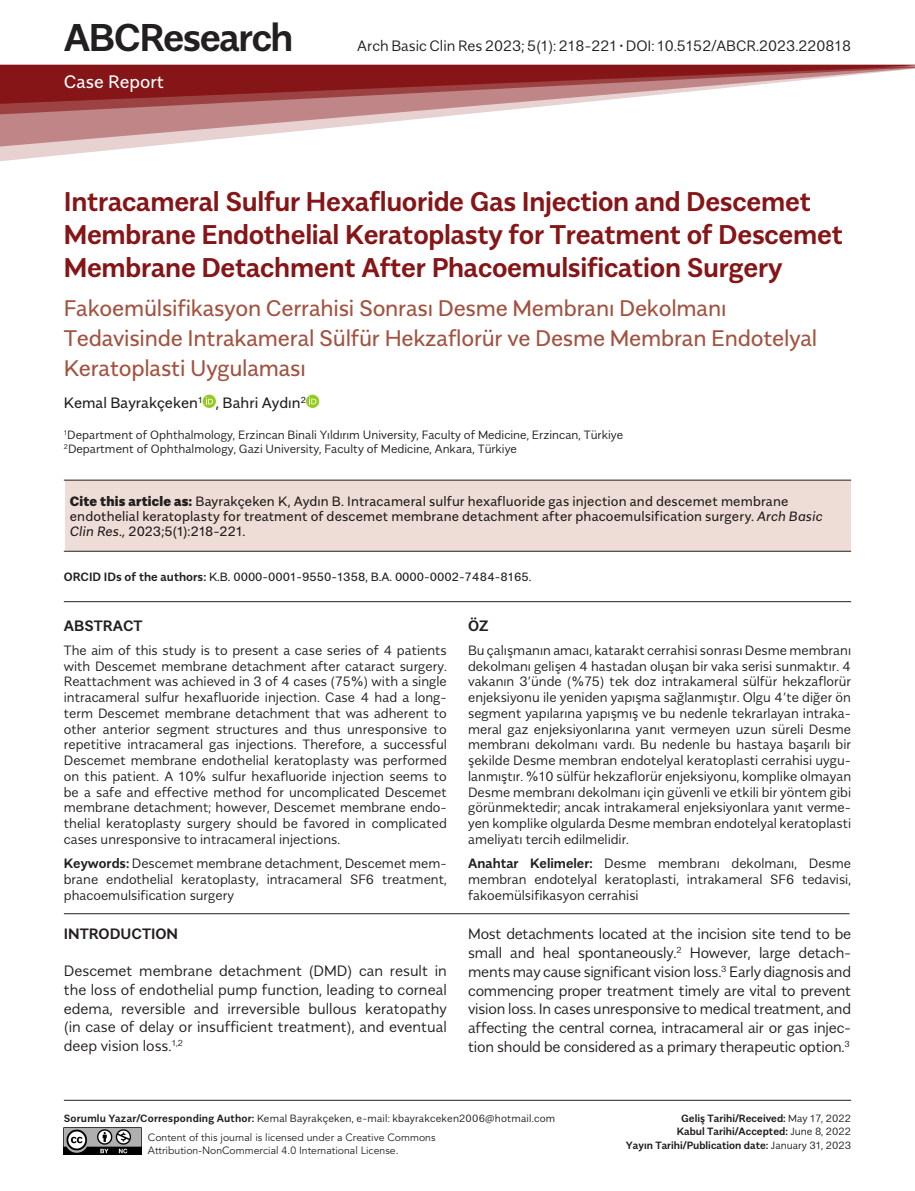
<style>
.page{position:relative;width:915px;height:1191px;background:#fff}
.page>*{position:absolute;margin:0;border:0;box-sizing:border-box;transform-origin:0 0}
.t1{font:600 38.55px "Alergia Normal";letter-spacing:-.04em;color:#231f20}
.t2{font:600 27px/33px "Alergia Normal";letter-spacing:-.01em;color:#851517}
.t3{font:22.5px/30px "Alergia Normal";letter-spacing:-.01em;color:#a25341}
.t4{font:18px "Alergia Normal";color:#fff}
.t5{font:300 15px/18.8px "Alergia Normal";color:#231f20;text-align:justify}
.t6{font:15px "Alergia Normal";color:#231f20}
.t7{font:600 15px "Alergia Normal";color:#231f20}
.t8{font:300 13.5px/15.8px "Alergia Normal";color:#231f20;text-align:justify}
.t9{font:13.5px/15px "Alergia Normal";letter-spacing:.01em;color:#231f20}
.t10{font:300 12px/13.5px "Alergia Normal";color:#231f20}
.t11{font:12px "Alergia Normal";color:#231f20}
.t12{font:600 10.5px/13.5px "Alergia Normal";color:#231f20;text-align:right}
.t13{font:10.5px/13.5px "Avenir LT Std";color:#231f20}
.t14{font:300 10.5px "Alergia Normal";letter-spacing:.02em;color:#231f20}
.s1{font-weight:900}
.s2{font-style:italic}
.s3{font-weight:600}
.s4{font-weight:300}
</style>
<div class="page">
<svg style="left:0;top:148px;width:129px;height:13px"></svg>
<svg style="left:0;top:115px;width:456px;height:33px"></svg>
<svg style="left:0;top:104px;width:564px;height:11px;background:#c59090"></svg>
<svg style="left:0;top:65px;width:914px;height:39px"></svg>
<hr style="left:64px;top:1100px;width:786px;height:1px;background:#231f20">
<div style="left:65px;top:480px;width:785px;height:71px;background:#eeddd6"></div>
<hr style="left:64px;top:480px;width:786px;height:1px;background:#231f20">
<hr style="left:64px;top:551px;width:786px;height:1px;background:#231f20">
<hr style="left:64px;top:601px;width:786px;height:1px;background:#231f20">
<svg style="left:202px;top:395px;width:14px;height:13px"></svg>
<svg style="left:206px;top:397px;width:7px;height:7px"></svg>
<svg style="left:306px;top:395px;width:13px;height:13px"></svg>
<svg style="left:309px;top:397px;width:7px;height:7px"></svg>
<hr style="left:64px;top:913px;width:785px;height:1px;background:#231f20">
<img style="left:64px;top:1127px;width:78px;height:27px">
<h1 class="t1" style="left:64px;top:7px;width:231px">ABCResearch</h1>
<h3 class="t4" style="left:64px;top:68px;width:102px">Case Report</h3>
<p class="t5" style="left:357px;top:35px;width:495px">Arch Basic Clin Res 2023; 5(1): 218-221 • DOI: 10.5152/ABCR.2023.220818</p>
<h2 class="t2" style="left:64px;top:182px;width:780px">Intracameral Sulfur Hexafluoride Gas Injection and Descemet<br>Membrane Endothelial Keratoplasty for Treatment of Descemet<br>Membrane Detachment After Phacoemulsification Surgery</h2>
<h3 class="t3" style="left:64px;top:291px;width:754px">Fakoemülsifikasyon Cerrahisi Sonrası Desme Membranı Dekolmanı<br>Tedavisinde Intrakameral Sülfür Hekzaflorür ve Desme Membran Endotelyal<br>Keratoplasti Uygulaması</h3>
<p class="t6" style="left:64px;top:391px;width:243px">Kemal Bayrakçeken<sup>1</sup> , Bahri Aydın<sup>2</sup></p>
<p class="t10" style="left:64px;top:427px;width:560px"><sup>1</sup>Department of Ophthalmology, Erzincan Binali Yıldırım University, Faculty of Medicine, Erzincan, Türkiye<br><sup>2</sup>Department of Ophthalmology, Gazi University, Faculty of Medicine, Ankara, Türkiye</p>
<p class="t9" style="left:70px;top:493px;width:754px"><span class="s1">Cite this article as:</span> Bayrakçeken K, Aydın B. Intracameral sulfur hexafluoride gas injection and descemet membrane endothelial keratoplasty for treatment of descemet membrane detachment after phacoemulsification surgery. <span class="s2">Arch Basic<br>Clin Res.,</span> 2023;5(1):218-221.</p>
<p class="t11" style="left:64px;top:567px;width:469px"><span class="s3">ORCID IDs of the authors:</span> K.B. 0000-0001-9550-1358, B.A. 0000-0002-7484-8165.</p>
<p class="t7" style="left:64px;top:613px;width:80px">ABSTRACT</p>
<p class="t8" style="left:64px;top:641px;width:384px">The aim of this study is to present a case series of 4 patients with Descemet membrane detachment after cataract surgery.<br>Reattachment was achieved in 3 of 4 cases (75%) with a single intracameral sulfur hexafluoride injection. Case 4 had a long&shy;term Descemet membrane detachment that was adherent to other anterior segment structures and thus unresponsive to repetitive intracameral gas injections. Therefore, a successful Descemet membrane endothelial keratoplasty was performed on this patient. A 10% sulfur hexafluoride injection seems to be a safe and effective method for uncomplicated Descemet membrane detachment; however, Descemet membrane endo&shy;thelial keratoplasty surgery should be favored in complicated cases unresponsive to intracameral injections.</p>
<p class="t8" style="left:64px;top:854px;width:384px"><span class="s3">Keywords:</span> Descemet membrane detachment, Descemet mem&shy;brane endothelial keratoplasty, intracameral SF6 treatment, phacoemulsification surgery</p>
<p class="t7" style="left:64px;top:922px;width:116px">INTRODUCTION</p>
<p class="t5" style="left:64px;top:960px;width:384px">Descemet membrane detachment (DMD) can result in the loss of endothelial pump function, leading to corneal edema, reversible and irreversible bullous keratopathy (in case of delay or insufficient treatment), and eventual deep vision loss.<sup>1,2</sup></p>
<p class="t7" style="left:468px;top:613px;width:22px">ÖZ</p>
<p class="t8" style="left:468px;top:641px;width:384px">Bu çalışmanın amacı, katarakt cerrahisi sonrası Desme membranı dekolmanı gelişen 4 hastadan oluşan bir vaka serisi sunmaktır. 4 vakanın 3’ünde (%75) tek doz intrakameral sülfür hekzaflorür enjeksiyonu ile yeniden yapışma sağlanmıştır. Olgu 4’te diğer ön segment yapılarına yapışmış ve bu nedenle tekrarlayan intraka&shy;meral gaz enjeksiyonlarına yanıt vermeyen uzun süreli Desme membranı dekolmanı vardı. Bu nedenle bu hastaya başarılı bir şekilde Desme membran endotelyal keratoplasti cerrahisi uygu&shy;lanmıştır. %10 sülfür hekzaflorür enjeksiyonu, komplike olmayan Desme membranı dekolmanı için güvenli ve etkili bir yöntem gibi görünmektedir; ancak intrakameral enjeksiyonlara yanıt verme&shy;yen komplike olgularda Desme membran endotelyal keratoplasti ameliyatı tercih edilmelidir.</p>
<p class="t8" style="left:468px;top:854px;width:384px"><span class="s3">Anahtar Kelimeler:</span> Desme membranı dekolmanı, Desme membran endotelyal keratoplasti, intrakameral SF6 tedavisi, fakoemülsifikasyon cerrahisi</p>
<p class="t5" style="left:468px;top:923px;width:384px">Most detachments located at the incision site tend to be small and heal spontaneously.<sup>2</sup> However, large detach&shy;ments may cause significant vision loss.<sup>3</sup> Early diagnosis and commencing proper treatment timely are vital to prevent vision loss. In cases unresponsive to medical treatment, and affecting the central cornea, intracameral air or gas injec&shy;tion should be considered as a primary therapeutic option.<sup>3</sup></p>
<p class="t14" style="left:64px;top:1110px;width:493px"><span class="s3">Sorumlu Yazar/Corresponding Author:</span> Kemal Bayrakçeken, e-mail: kbayrakceken2006@hotmail.com</p>
<p class="t12" style="left:625px;top:1110px;width:227px">Geliş Tarihi/Received: <span class="s4">May 17, 2022<br></span>Kabul Tarihi/Accepted: <span class="s4">June 8, 2022<br></span>Yayın Tarihi/Publication date: <span class="s4">January 31, 2023</span></p>
<p class="t13" style="left:148px;top:1130px;width:289px">Content of this journal is licensed under a Creative Commons<br>Attribution-NonCommercial 4.0 International License.</p>
</div>
